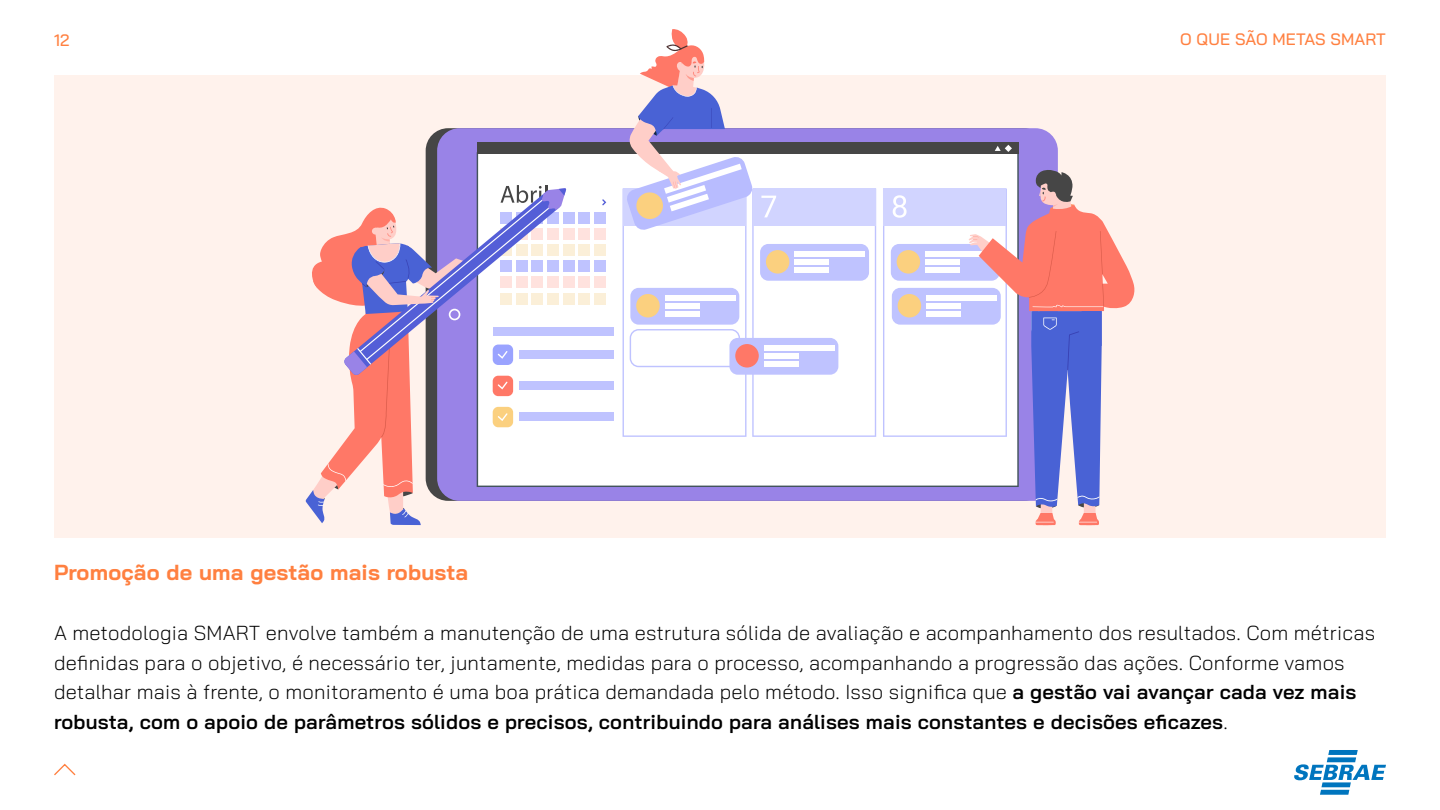
<style>
.page{position:relative;width:1440px;height:810px;background:#fff}
.page>*{position:absolute;margin:0;border:0;box-sizing:border-box;transform-origin:0 0}
.t1{font:700 21.75px "Bai Jamjuree";letter-spacing:.01em;color:#ff8040}
.t2{font:300 20.25px/29.7px "Bai Jamjuree";letter-spacing:.01em;color:#000}
.t3{font:500 16.5px "Bai Jamjuree";letter-spacing:.01em;color:#ff8040}
.s1{font-weight:600}
</style>
<div class="page">
<svg style="left:54px;top:763px;width:22px;height:13px"></svg>
<svg style="left:1294px;top:750px;width:92px;height:45px"></svg>
<div style="left:54px;top:75px;width:1332px;height:462px;background:#fff2ec"></div>
<div style="left:437px;top:128px;width:621px;height:373px;background:#9983e7;border-radius:22px"></div>
<div style="left:477px;top:154px;width:542px;height:333px;background:#fff"></div>
<div style="left:477px;top:143px;width:542px;height:11px;background:#464646"></div>
<svg style="left:995px;top:145px;width:17px;height:7px"></svg>
<div style="left:493px;top:328px;width:121px;height:8px;background:#bfc3ff"></div>
<div style="left:519px;top:350px;width:95px;height:8px;background:#bfc3ff"></div>
<div style="left:519px;top:382px;width:95px;height:8px;background:#bfc3ff"></div>
<div style="left:519px;top:412px;width:95px;height:9px;background:#bfc3ff"></div>
<div style="left:563px;top:212px;width:11px;height:12px;background:#bfc3ff"></div>
<div style="left:579px;top:212px;width:11px;height:12px;background:#bfc3ff"></div>
<div style="left:594px;top:212px;width:12px;height:12px;background:#bfc3ff"></div>
<div style="left:563px;top:228px;width:11px;height:12px;background:#ffe2de"></div>
<div style="left:579px;top:228px;width:11px;height:12px;background:#ffe2de"></div>
<div style="left:594px;top:228px;width:12px;height:12px;background:#ffe2de"></div>
<div style="left:563px;top:245px;width:11px;height:11px;background:#fbefd8"></div>
<div style="left:579px;top:245px;width:11px;height:11px;background:#fbefd8"></div>
<div style="left:594px;top:245px;width:12px;height:11px;background:#fbefd8"></div>
<div style="left:563px;top:261px;width:11px;height:11px;background:#bfc3ff"></div>
<div style="left:579px;top:261px;width:11px;height:11px;background:#bfc3ff"></div>
<div style="left:594px;top:261px;width:12px;height:11px;background:#bfc3ff"></div>
<div style="left:563px;top:277px;width:11px;height:11px;background:#ffe2de"></div>
<div style="left:579px;top:277px;width:11px;height:11px;background:#ffe2de"></div>
<div style="left:594px;top:277px;width:12px;height:11px;background:#ffe2de"></div>
<div style="left:563px;top:293px;width:11px;height:11px;background:#fbefd8"></div>
<div style="left:579px;top:293px;width:11px;height:11px;background:#fbefd8"></div>
<div style="left:594px;top:293px;width:12px;height:11px;background:#fbefd8"></div>
<svg style="left:602px;top:199px;width:4px;height:6px"></svg>
<svg style="left:623px;top:29px;width:253px;height:408px"></svg>
<svg style="left:883px;top:169px;width:252px;height:356px"></svg>
<svg style="left:305px;top:185px;width:261px;height:340px"></svg>
<p class="t3" style="left:54px;top:30px;width:17px">12</p>
<p class="t3" style="left:1180px;top:30px;width:207px">O QUE SÃO METAS SMART</p>
<p class="t1" style="left:54px;top:560px;width:416px">Promoção de uma gestão mais robusta</p>
<p class="t2" style="left:54px;top:618px;width:1323px">A metodologia SMART envolve também a manutenção de uma estrutura sólida de avaliação e acompanhamento dos resultados. Com métricas definidas para o objetivo, é necessário ter, juntamente, medidas para o processo, acompanhando a progressão das ações. Conforme vamos detalhar mais à frente, o monitoramento é uma boa prática demandada pelo método. Isso significa que <span class="s1">a gestão vai avançar cada vez mais robusta, com o apoio de parâmetros sólidos e precisos, contribuindo para análises mais constantes e decisões eficazes</span>.</p>
</div>
